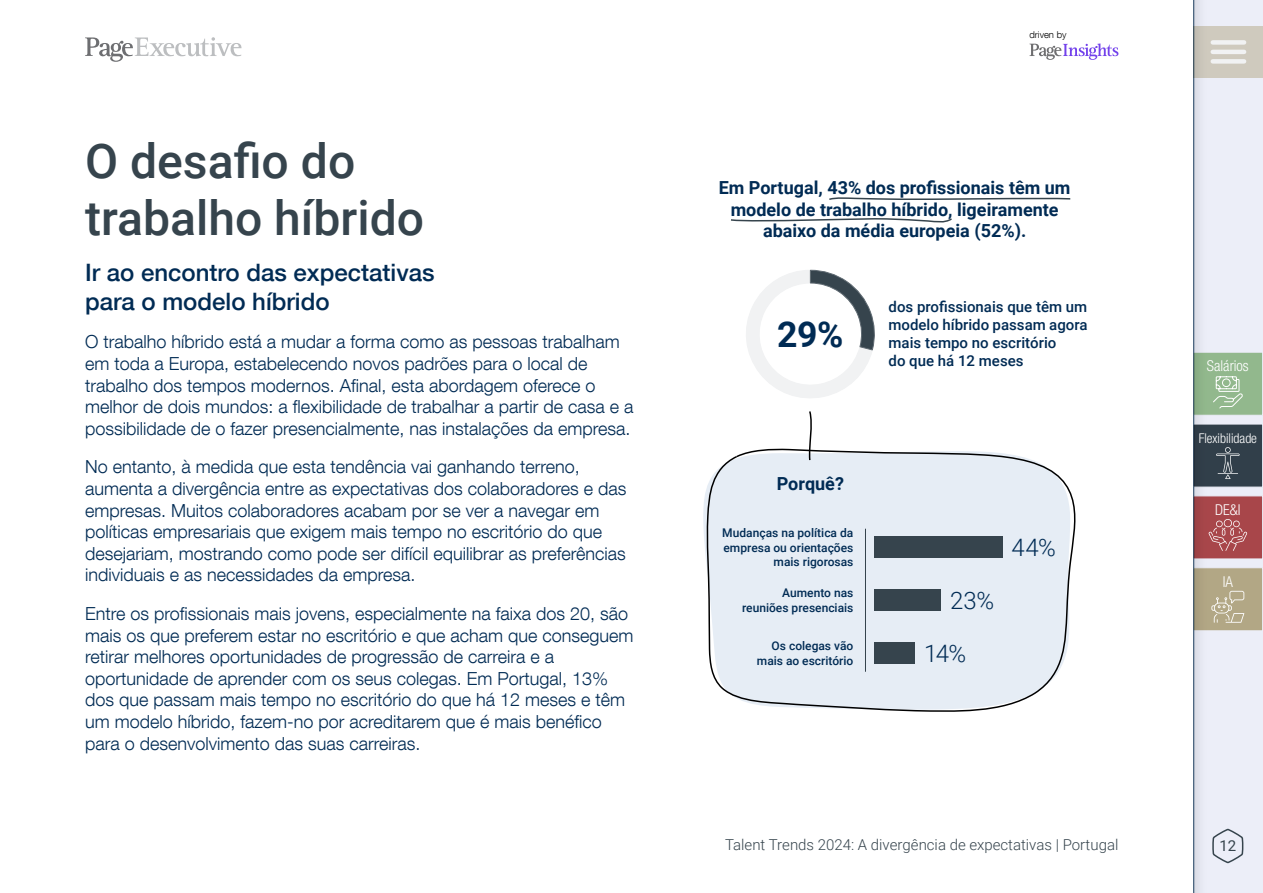
<style>
.page{position:relative;width:1263px;height:893px;background:#fff}
.page>*{position:absolute;margin:0;border:0;box-sizing:border-box;transform-origin:0 0}
.t1{font:500 48px/57.6px "Roboto";color:#36444d}
.t2{font:700 35.55px "Roboto";color:#002b54}
.t3{font:500 24px/28.8px "Helvetica Neue LT Com";color:#002b54}
.t4{font:300 24px "Roboto";color:#002b54}
.t5{font:300 18px/21.6px "Helvetica Neue LT Com";color:#002b54}
.t6{font:700 18px/21.6px "Roboto";color:#002b54;text-align:center}
.t7{font:500 15px/18px "Roboto";color:#002b54}
.t8{font:300 15px "Roboto";color:#36444d}
.t9{font:300 condensed 15px "Helvetica Neue LT Com";color:#fff}
.t10{font:15px "Roboto";color:#36444d}
.t11{font:300 condensed 13.5px "Helvetica Neue LT Com";color:#fff}
.t12{font:500 12px/14.4px "Roboto";color:#002b54;text-align:right}
.t13{font:300 9.45px "Helvetica Neue LT Com";color:#000}
</style>
<div class="page">
<div style="left:1179px;top:0;width:84px;height:893px;background:#000;opacity:.2"></div>
<div style="left:1193px;top:352px;width:70px;height:64px;background:#92b88d;border:1px solid #fff"></div>
<svg style="left:1213px;top:376px;width:30px;height:33px"></svg>
<div style="left:1193px;top:424px;width:70px;height:63px;background:#36444d"></div>
<svg style="left:1216px;top:447px;width:23px;height:32px"></svg>
<div style="left:1193px;top:495px;width:70px;height:64px;background:#a8464a;border:1px solid #fff"></div>
<svg style="left:1208px;top:519px;width:39px;height:32px"></svg>
<div style="left:1193px;top:567px;width:70px;height:64px;background:#b2a785;border:1px solid #fff"></div>
<svg style="left:1211px;top:591px;width:33px;height:32px"></svg>
<svg style="left:1213px;top:829px;width:30px;height:34px"></svg>
<div style="left:1194px;top:26px;width:69px;height:51px;background:linear-gradient(to right,#cbc7bc,#d2cdc1)"></div>
<div style="left:1213px;top:40px;width:31px;height:5px;background:#f1f2f3"></div>
<hr style="left:1213px;top:50px;width:31px;height:4px;background:#f1f2f3">
<div style="left:1213px;top:59px;width:31px;height:5px;background:#f1f2f3"></div>
<svg style="left:809px;top:411px;width:3px;height:38px"></svg>
<svg style="left:706px;top:449px;width:370px;height:263px;background:#dae1e8"></svg>
<svg style="left:746px;top:269px;width:129px;height:129px"></svg>
<svg style="left:829px;top:197px;width:242px;height:3px"></svg>
<svg style="left:731px;top:218px;width:221px;height:5px"></svg>
<svg style="left:1029px;top:43px;width:89px;height:17px"></svg>
<svg style="left:85px;top:37px;width:156px;height:25px"></svg>
<h1 class="t1" style="left:85px;top:130px;width:341px">O desafio do trabalho híbrido</h1>
<h3 class="t3" style="left:85px;top:258px;width:351px">Ir ao encontro das expectativas para o modelo híbrido</h3>
<p class="t5" style="left:85px;top:331px;width:550px">O trabalho híbrido está a mudar a forma como as pessoas trabalham em toda a Europa, estabelecendo novos padrões para o local de trabalho dos tempos modernos. Afinal, esta abordagem oferece o melhor de dois mundos: a flexibilidade de trabalhar a partir de casa e a possibilidade de o fazer presencialmente, nas instalações da empresa.</p>
<p class="t5" style="left:85px;top:456px;width:543px">No entanto, à medida que esta tendência vai ganhando terreno, aumenta a divergência entre as expectativas dos colaboradores e das empresas. Muitos colaboradores acabam por se ver a navegar em políticas empresariais que exigem mais tempo no escritório do que desejariam, mostrando como pode ser difícil equilibrar as preferências individuais e as necessidades da empresa.</p>
<p class="t5" style="left:85px;top:602px;width:550px">Entre os profissionais mais jovens, especialmente na faixa dos 20, são mais os que preferem estar no escritório e que acham que conseguem retirar melhores oportunidades de progressão de carreira e a oportunidade de aprender com os seus colegas. Em Portugal, 13% dos que passam mais tempo no escritório do que há 12 meses e têm um modelo híbrido, fazem-no por acreditarem que é mais benéfico para o desenvolvimento das suas carreiras.</p>
<p class="t13" style="left:1029px;top:29px;width:39px">driven by</p>
<p class="t6" style="left:719px;top:176px;width:353px">Em Portugal, 43% dos profissionais têm um modelo de trabalho híbrido, ligeiramente abaixo da média europeia (52%).</p>
<h2 class="t2" style="left:777px;top:310px;width:68px">29%</h2>
<p class="t7" style="left:888px;top:297px;width:201px">dos profissionais que têm um modelo híbrido passam agora mais tempo no escritório<br>do que há 12 meses</p>
<p class="t6" style="left:777px;top:472px;width:69px">Porquê?</p>
<p class="t12" style="left:722px;top:525px;width:133px">Mudanças na política da empresa ou orientações mais rigorosas</p>
<p class="t12" style="left:742px;top:585px;width:113px">Aumento nas reuniões presenciais</p>
<p class="t12" style="left:757px;top:638px;width:98px">Os colegas vão mais ao escritório</p>
<h3 class="t4" style="left:950px;top:583px;width:46px">23%</h3>
<h3 class="t4" style="left:924px;top:636px;width:44px">14%</h3>
<h3 class="t4" style="left:1011px;top:531px;width:46px">44%</h3>
<p class="t8" style="left:725px;top:834px;width:395px">Talent Trends 2024: A divergência de expectativas | Portugal</p>
<p class="t9" style="left:1207px;top:357px;width:43px">Salários</p>
<p class="t11" style="left:1199px;top:430px;width:60px">Flexibilidade</p>
<p class="t9" style="left:1215px;top:501px;width:27px">DE&amp;I</p>
<p class="t9" style="left:1223px;top:573px;width:12px">IA</p>
<p class="t10" style="left:1219px;top:835px;width:18px">12</p>
</div>
